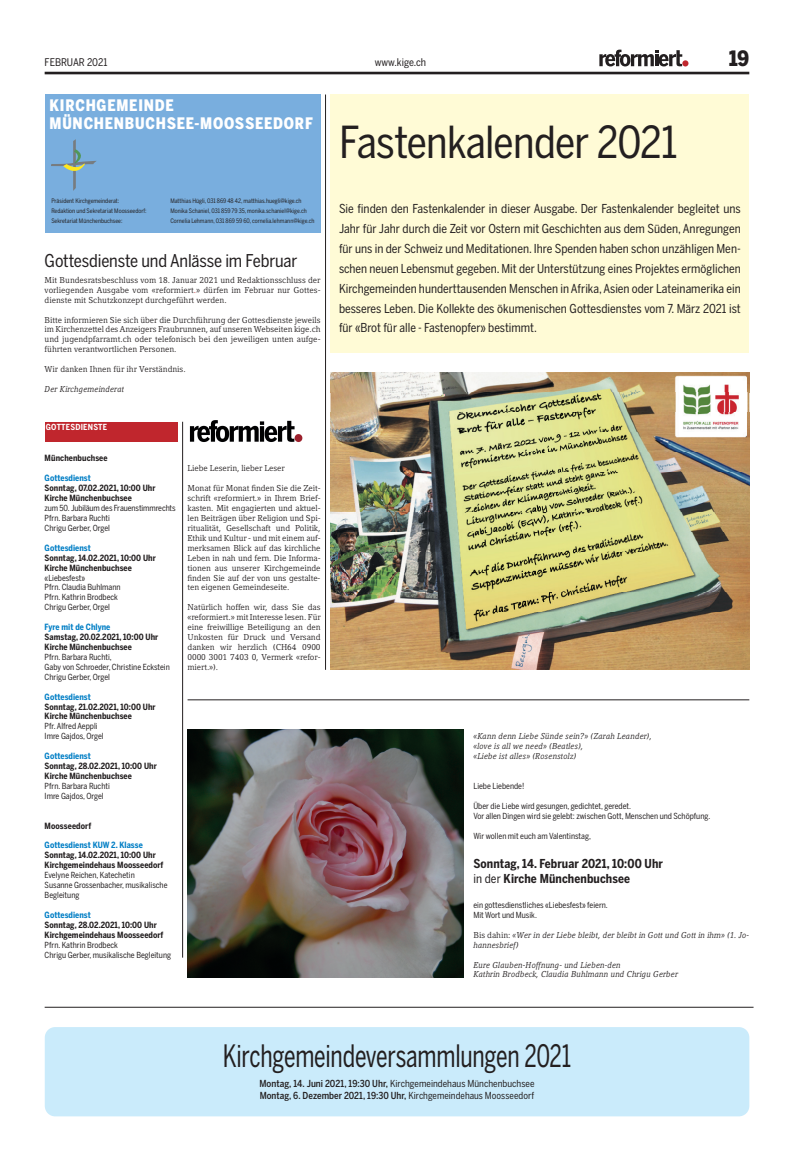
<style>
.page{position:relative;width:794px;height:1166px;background:#fff}
.page>*{position:absolute;margin:0;border:0;box-sizing:border-box;transform-origin:0 0}
.t1{font:43.75px "Benton Sans Cond";letter-spacing:-.02em;color:#231f20}
.t2{font:30.62px "Benton Sans Cond";letter-spacing:-.01em;color:#231f20;scale:.8 1}
.t3{font:900 21px "Benton Sans Cond";color:#231f20}
.t4{font:17.5px "Benton Sans Cond";letter-spacing:-.01em;color:#231f20}
.t5{font:900 15.75px/18.2px "Benton Sans Cond";letter-spacing:.05em;color:#fff}
.t6{font:12.25px/19.9px "Benton Sans Cond";color:#231f20;text-align:justify}
.t7{font:700 12.25px/14.6px "Benton Sans Cond";letter-spacing:.01em;color:#231f20}
.t8{font:10.5px "Benton Sans Cond";color:#231f20}
.t9{font:500 9.62px/12.5px "Benton Sans Cond";letter-spacing:.005em;color:#231f20}
.t10{font:8.58px/9.9px "Compatil Letter LT Pro";letter-spacing:-.005em;color:#231f20;text-align:justify}
.t11{font:700 8.58px/9.9px "Benton Sans Cond";letter-spacing:.005em;color:#231f20}
.t12{font:italic 8.58px/9.9px "Compatil Letter LT Pro";color:#231f20}
.t13{font:700 8.58px "Benton Sans Cond";letter-spacing:.005em;color:#007ec5}
.t14{font:8.31px/9.9px "Benton Sans Cond";color:#231f20}
.t15{font:700 8.31px "Benton Sans Cond";letter-spacing:.03em;color:#fff}
.t16{font:6.12px "Benton Sans Cond";color:#231f20}
.s1{color:#c0262d}
.s2{font-weight:400}
.s3{font-style:normal}
</style>
<div class="page">
<hr style="left:45px;top:72px;width:704px;height:2px;background:#231f20">
<svg style="left:599px;top:50px;width:89px;height:16px"></svg>
<div style="left:330px;top:94px;width:419px;height:258px;background:#fffbd6"></div>
<div style="left:45px;top:94px;width:276px;height:139px;background:#79aede"></div>
<svg style="left:51px;top:139px;width:46px;height:52px"></svg>
<hr style="left:325px;top:94px;width:1px;height:576px;background:#231f20">
<div style="left:45px;top:422px;width:133px;height:20px;background:#c0262d"></div>
<hr style="left:182px;top:422px;width:1px;height:535px;background:#231f20">
<img style="left:187px;top:729px;width:276px;height:248px">
<img style="left:330px;top:372px;width:419px;height:298px">
<img style="left:189px;top:420px;width:114px;height:22px">
<hr style="left:188px;top:699px;width:561px;height:1px;background:#231f20">
<div style="left:45px;top:1027px;width:704px;height:89px;background:#caebfb;border-radius:11px"></div>
<hr style="left:45px;top:1007px;width:708px;height:1px;background:#231f20">
<p class="t8" style="left:45px;top:56px;width:64px">FEBRUAR 2021</p>
<p class="t8" style="left:375px;top:56px;width:53px">www.kige.ch</p>
<h3 class="t3" style="left:729px;top:46px;width:22px">19</h3>
<h3 class="t5" style="left:49px;top:96px;width:265px">KIRCHGEMEINDE<br>MÜNCHENBUCHSEE-MOOSSEEDORF</h3>
<h1 class="t1" style="left:339px;top:117px;width:340px">Fastenkalender 2021</h1>
<p class="t16" style="left:51px;top:198px;width:69px">Präsident Kirchgemeinderat:</p>
<p class="t16" style="left:170px;top:198px;width:133px">Matthias Hügli, 031 869 48 42, matthias.huegli@kige.ch</p>
<p class="t16" style="left:51px;top:208px;width:97px">Redaktion und Sekretariat Moosseedorf:</p>
<p class="t16" style="left:170px;top:208px;width:138px">Monika Schaniel, 031 859 79 35, monika.schaniel@kige.ch</p>
<p class="t16" style="left:51px;top:217px;width:73px">Sekretariat Münchenbuchsee:</p>
<p class="t16" style="left:170px;top:217px;width:146px">Cornelia Lehmann, 031 869 59 60, cornelia.lehmann@kige.ch</p>
<h3 class="t4" style="left:45px;top:250px;width:254px">Gottesdienste und Anlässe im Februar</h3>
<p class="t10" style="left:45px;top:275px;width:277px">Mit Bundesratsbeschluss vom 18. Januar 2021 und Redaktionsschluss der vorliegenden Ausgabe vom «reformiert<span class="s1">.</span>» dürfen im Februar nur Gottes&shy;dienste mit Schutzkonzept durchgeführt werden.</p>
<p class="t10" style="left:45px;top:315px;width:277px">Bitte informieren Sie sich über die Durchführung der Gottesdienste jeweils im Kirchenzettel des Anzeigers Fraubrunnen, auf unseren Webseiten kige.ch und jugendpfarramt.ch oder telefonisch bei den jeweiligen unten aufge&shy;führten verantwortlichen Personen.</p>
<p class="t10" style="left:45px;top:364px;width:143px">Wir danken Ihnen für ihr Verständnis.</p>
<p class="t12" style="left:45px;top:384px;width:81px">Der Kirchgemeinderat</p>
<p class="t15" style="left:46px;top:422px;width:63px">GOTTESDIENSTE</p>
<p class="t11" style="left:45px;top:453px;width:64px">Münchenbuchsee</p>
<p class="t13" style="left:45px;top:473px;width:48px">Gottesdienst</p>
<p class="t11" style="left:45px;top:483px;width:112px">Sonntag, 07.02.2021, 10:00 Uhr<br>Kirche Münchenbuchsee</p>
<p class="t14" style="left:45px;top:503px;width:133px">zum 50. Jubiläum des Frauenstimmrechts<br>Pfrn. Barbara Ruchti<br>Chrigu Gerber, Orgel</p>
<p class="t13" style="left:45px;top:543px;width:48px">Gottesdienst</p>
<p class="t11" style="left:45px;top:553px;width:113px">Sonntag, 14.02.2021, 10:00 Uhr<br>Kirche Münchenbuchsee</p>
<p class="t14" style="left:45px;top:573px;width:77px">«Liebesfest»<br>Pfrn. Claudia Buhlmann<br>Pfrn. Kathrin Brodbeck<br>Chrigu Gerber, Orgel</p>
<p class="t13" style="left:45px;top:622px;width:67px">Fyre mit de Chlyne</p>
<p class="t11" style="left:45px;top:632px;width:115px">Samstag, 20.02.2021, 10:00 Uhr<br>Kirche Münchenbuchsee</p>
<p class="t14" style="left:45px;top:652px;width:127px">Pfrn. Barbara Ruchti,<br>Gaby von Schroeder, Christine Eckstein<br>Chrigu Gerber, Orgel</p>
<p class="t13" style="left:45px;top:691px;width:48px">Gottesdienst</p>
<p class="t11" style="left:45px;top:701px;width:112px">Sonntag, 21.02.2021, 10:00 Uhr<br>Kirche Münchenbuchsee</p>
<p class="t14" style="left:45px;top:721px;width:60px">Pfr. Alfred Aeppli<br>Imre Gajdos, Orgel</p>
<p class="t13" style="left:45px;top:751px;width:48px">Gottesdienst</p>
<p class="t11" style="left:45px;top:761px;width:114px">Sonntag, 28.02.2021, 10:00 Uhr<br>Kirche Münchenbuchsee</p>
<p class="t14" style="left:45px;top:781px;width:67px">Pfrn. Barbara Ruchti<br>Imre Gajdos, Orgel</p>
<p class="t11" style="left:45px;top:821px;width:48px">Moosseedorf</p>
<p class="t13" style="left:45px;top:840px;width:100px">Gottesdienst KUW 2. Klasse</p>
<p class="t11" style="left:45px;top:850px;width:120px">Sonntag, 14.02.2021, 10:00 Uhr<br>Kirchgemeindehaus Moosseedorf</p>
<p class="t14" style="left:45px;top:870px;width:124px">Evelyne Reichen, Katechetin<br>Susanne Grossenbacher, musikalische<br>Begleitung</p>
<p class="t13" style="left:45px;top:910px;width:48px">Gottesdienst</p>
<p class="t11" style="left:45px;top:920px;width:120px">Sonntag, 28.02.2021, 10:00 Uhr<br>Kirchgemeindehaus Moosseedorf</p>
<p class="t14" style="left:45px;top:940px;width:128px">Pfrn. Kathrin Brodbeck<br>Chrigu Gerber, musikalische Begleitung</p>
<p class="t10" style="left:188px;top:463px;width:99px">Liebe Leserin, lieber Leser</p>
<p class="t10" style="left:188px;top:483px;width:135px">Monat für Monat finden Sie die Zeit&shy;schrift «reformiert.» in Ihrem Brief&shy;kasten. Mit engagierten und aktuel&shy;len Beiträgen über Religion und Spi&shy;ritualität, Gesellschaft und Politik, Ethik und Kultur - und mit einem auf&shy;merksamen Blick auf das kirchliche Leben in nah und fern. Die Informa&shy;tionen aus unserer Kirchgemeinde finden Sie auf der von uns gestalte&shy;ten eigenen Gemeindeseite.</p>
<p class="t10" style="left:188px;top:602px;width:135px">Natürlich hoffen wir, dass Sie das «reformiert.» mit Interesse lesen. Für eine freiwillige Beteiligung an den Unkosten für Druck und Versand danken wir herzlich (CH64 0900<br>0000 3001 7403 0, Vermerk «refor&shy;miert.»).</p>
<p class="t6" style="left:339px;top:199px;width:403px">Sie finden den Fastenkalender in dieser Ausgabe. Der Fastenkalender begleitet uns Jahr für Jahr durch die Zeit vor Ostern mit Geschichten aus dem Süden, Anregungen für uns in der Schweiz und Meditationen. Ihre Spenden haben schon unzähligen Men&shy;schen neuen Lebensmut gegeben. Mit der Unterstützung eines Projektes ermöglichen Kirchgemeinden hunderttausenden Menschen in Afrika, Asien oder Lateinamerika ein besseres Leben. Die Kollekte des ökumenischen Gottesdienstes vom 7. März 2021 ist für «Brot für alle - Fastenopfer» bestimmt.</p>
<p class="t12" style="left:473px;top:731px;width:180px">«Kann denn Liebe Sünde sein?» (Zarah Leander), «love is all we need» (Beatles),<br>«Liebe ist alles» (Rosenstolz)</p>
<p class="t14" style="left:473px;top:781px;width:52px">Liebe Liebende!</p>
<p class="t14" style="left:473px;top:801px;width:238px">Über die Liebe wird gesungen, gedichtet, geredet.<br>Vor allen Dingen wird sie gelebt: zwischen Gott, Menschen und Schöpfung.</p>
<p class="t14" style="left:473px;top:831px;width:119px">Wir wollen mit euch am Valentinstag,</p>
<h3 class="t7" style="left:473px;top:857px;width:191px">Sonntag, 14. Februar 2021, 10:00 Uhr <span class="s2">in der</span> Kirche Münchenbuchsee</h3>
<p class="t14" style="left:473px;top:900px;width:136px">ein gottesdienstliches «Liebesfest» feiern.<br>Mit Wort und Musik.</p>
<p class="t12" style="left:473px;top:930px;width:277px"><span class="s3">Bis dahin:</span> «Wer in der Liebe bleibt, der bleibt in Gott und Gott in ihm» (1. Jo&shy;hannesbrief)</p>
<p class="t12" style="left:473px;top:959px;width:206px">Eure Glauben-Hoffnung- und Lieben-den<br>Kathrin Brodbeck, Claudia Buhlmann und Chrigu Gerber</p>
<h2 class="t2" style="left:223px;top:1038px;width:437px">Kirchgemeindeversammlungen 2021</h2>
<p class="t9" style="left:259px;top:1077px;width:276px">Montag, 14. Juni 2021, 19:30 Uhr, <span class="s2">Kirchgemeindehaus Münchenbuchsee<br></span>Montag, 6. Dezember 2021, 19:30 Uhr, <span class="s2">Kirchgemeindehaus Moosseedorf</span></p>
</div>
